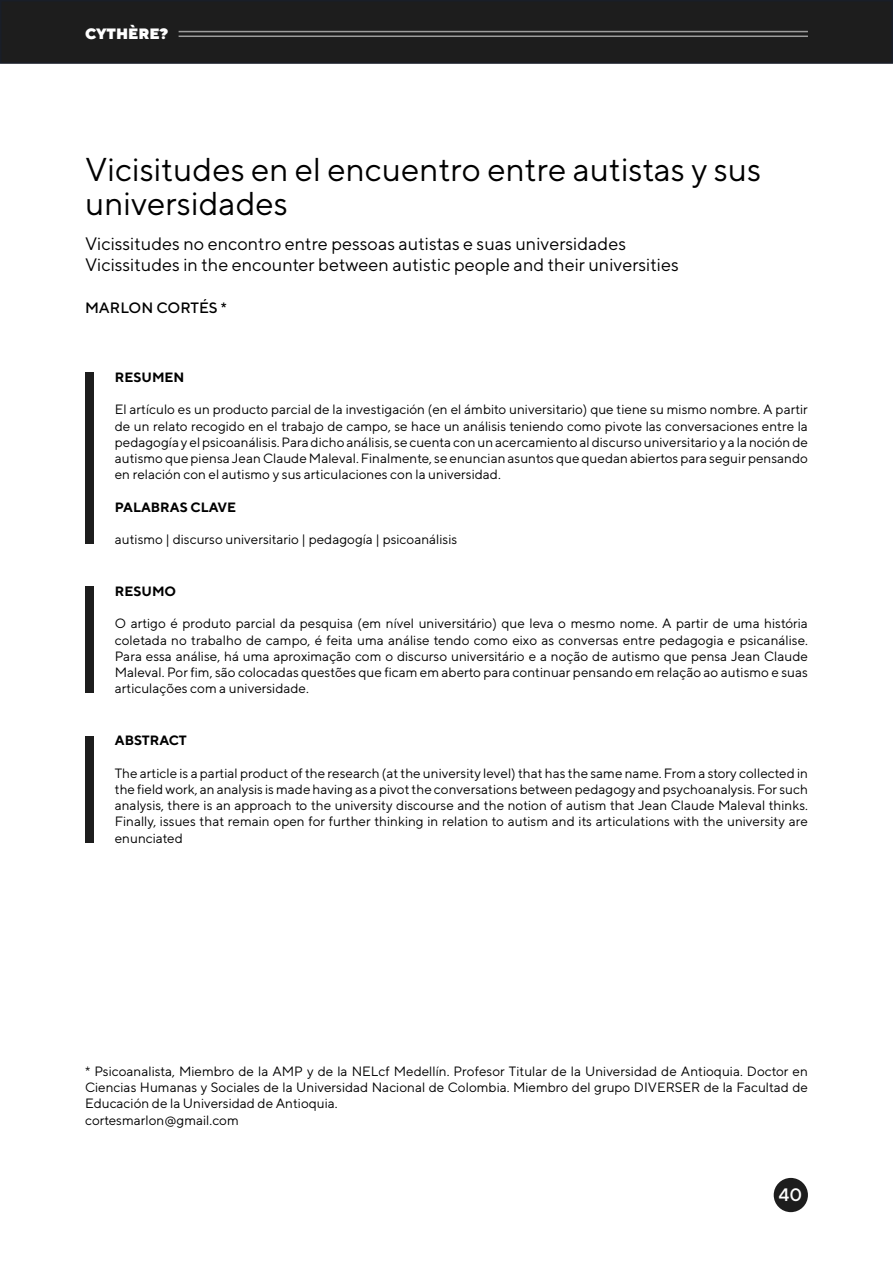
<style>
.page{position:relative;width:893px;height:1263px;background:#fff}
.page>*{position:absolute;margin:0;border:0;box-sizing:border-box;transform-origin:0 0}
.t1{font:33px/34.5px "TT Norms";color:#000}
.t2{font:18px/21.6px "TT Norms";color:#000}
.t3{font:500 18px "TT Norms";color:#fff}
.t4{font:500 15px "TT Norms";color:#000}
.t5{font:900 15px "TT Norms";color:#fff}
.t6{font:13.5px/16.2px "TT Norms";color:#000;text-align:justify}
.t7{font:700 13.5px "TT Norms";color:#000}
</style>
<div class="page">
<div style="left:0;top:0;width:893px;height:64px;background:#1d1d1d;border:2px solid #191e28"></div>
<hr style="left:179px;top:31px;width:629px;height:1px;background:#9d9d9d">
<hr style="left:179px;top:36px;width:629px;height:1px;background:#9d9d9d">
<div style="left:774px;top:1178px;width:34px;height:34px;background:#1d1d1d;border-radius:50%"></div>
<div style="left:85px;top:373px;width:9px;height:171px;background:#1d1d1d"></div>
<div style="left:85px;top:587px;width:9px;height:106px;background:#1d1d1d"></div>
<div style="left:85px;top:736px;width:9px;height:107px;background:#1d1d1d"></div>
<p class="t5" style="left:85px;top:24px;width:85px">CYTHÈRE?</p>
<h1 class="t1" style="left:85px;top:151px;width:678px">Vicisitudes en el encuentro entre autistas y sus universidades</h1>
<h2 class="t2" style="left:85px;top:232px;width:595px">Vicissitudes no encontro entre pessoas autistas e suas universidades<br>Vicissitudes in the encounter between autistic people and their universities</h2>
<p class="t4" style="left:85px;top:299px;width:143px">MARLON CORTÉS *</p>
<p class="t7" style="left:115px;top:369px;width:71px">RESUMEN</p>
<p class="t6" style="left:115px;top:401px;width:695px">El artículo es un producto parcial de la investigación (en el ámbito universitario) que tiene su mismo nombre. A partir de un relato recogido en el trabajo de campo, se hace un análisis teniendo como pivote las conversaciones entre la pedagogía y el psicoanálisis. Para dicho análisis, se cuenta con un acercamiento al discurso universitario y a la noción de autismo que piensa Jean Claude Maleval. Finalmente, se enuncian asuntos que quedan abiertos para seguir pensando en relación con el autismo y sus articulaciones con la universidad.</p>
<p class="t7" style="left:115px;top:498px;width:123px">PALABRAS CLAVE</p>
<p class="t6" style="left:115px;top:531px;width:344px">autismo | discurso universitario | pedagogía | psicoanálisis</p>
<p class="t7" style="left:115px;top:583px;width:63px">RESUMO</p>
<p class="t6" style="left:115px;top:615px;width:695px">O artigo é produto parcial da pesquisa (em nível universitário) que leva o mesmo nome. A partir de uma história coletada no trabalho de campo, é feita uma análise tendo como eixo as conversas entre pedagogia e psicanálise.<br>Para essa análise, há uma aproximação com o discurso universitário e a noção de autismo que pensa Jean Claude Maleval. Por fim, são colocadas questões que ficam em aberto para continuar pensando em relação ao autismo e suas articulações com a universidade.</p>
<p class="t7" style="left:115px;top:732px;width:74px">ABSTRACT</p>
<p class="t6" style="left:115px;top:765px;width:695px">The article is a partial product of the research (at the university level) that has the same name. From a story collected in the field work, an analysis is made having as a pivot the conversations between pedagogy and psychoanalysis. For such analysis, there is an approach to the university discourse and the notion of autism that Jean Claude Maleval thinks.<br>Finally, issues that remain open for further thinking in relation to autism and its articulations with the university are enunciated</p>
<p class="t6" style="left:85px;top:1063px;width:724px;text-align:left">* Psicoanalista, Miembro de la AMP y de la NELcf Medellín. Profesor Titular de la Universidad de Antioquia. Doctor en Ciencias Humanas y Sociales de la Universidad Nacional de Colombia. Miembro del grupo DIVERSER de la Facultad de Educación de la Universidad de Antioquia.<br>cortesmarlon@gmail.com</p>
<h2 class="t3" style="left:778px;top:1183px;width:25px">40</h2>
</div>
